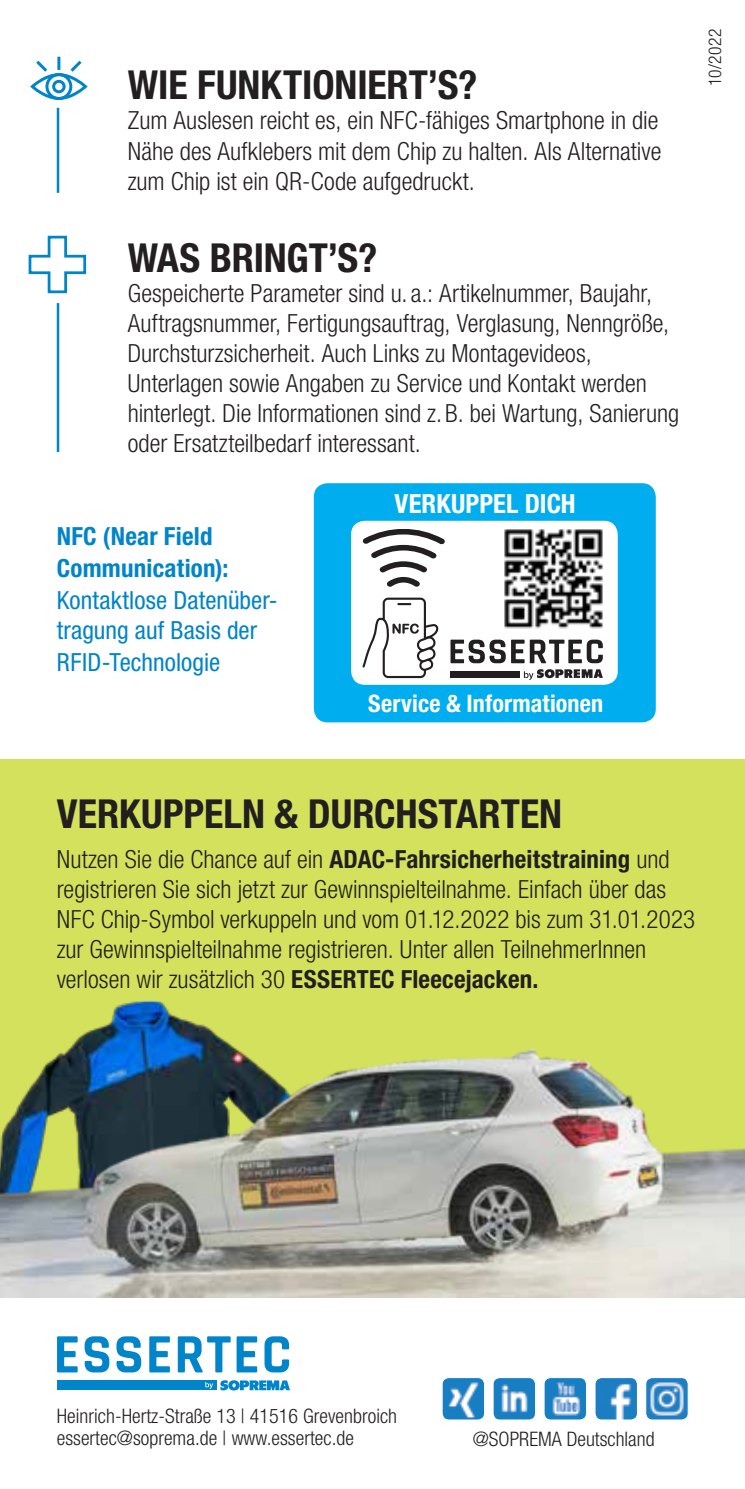
<style>
.page{position:relative;width:745px;height:1489px;background:#fff}
.page>*{position:absolute;margin:0;border:0;box-sizing:border-box;transform-origin:0 0}
.t1{font:700 condensed 40px "Helvetica Neue LT Std";color:#231f20}
.t2{font:700 condensed 26.5px "Helvetica Neue LT Std";letter-spacing:.005em;color:#fff}
.t3{font:300 condensed 25px/30px "Helvetica Neue LT Std";color:#231f20}
.t4{font:condensed 25px/31px "Helvetica Neue LT Std";letter-spacing:.005em;color:#0084ca}
.t5{font:700 condensed 25px/32.2px "Helvetica Neue LT Std";letter-spacing:.01em;color:#0084ca}
.t6{font:700 condensed 24px "Helvetica Neue LT Std";letter-spacing:.01em;color:#fff}
.t7{font:300 condensed 20px/22.5px "Helvetica Neue LT Std";letter-spacing:.005em;color:#231f20}
.t8{font:300 condensed 17.5px "Helvetica Neue LT Std";letter-spacing:.025em;color:#231f20}
.s1{font-weight:700}
</style>
<div class="page">
<div style="left:0;top:758px;width:744px;height:539px;background:#d3e15d"></div>
<img style="left:88px;top:999px;width:125px;height:32px">
<img style="left:0;top:1031px;width:744px;height:266px">
<img style="left:443px;top:1378px;width:41px;height:40px">
<div style="left:441px;top:1376px;width:43px;height:44px;border:1px solid #fff;border-radius:7px"></div>
<img style="left:494px;top:1378px;width:41px;height:40px">
<div style="left:492px;top:1376px;width:43px;height:44px;border:1px solid #fff;border-radius:7px"></div>
<img style="left:545px;top:1378px;width:41px;height:40px">
<div style="left:543px;top:1376px;width:43px;height:44px;border:1px solid #fff;border-radius:7px"></div>
<img style="left:596px;top:1378px;width:41px;height:40px">
<div style="left:594px;top:1376px;width:43px;height:44px;border:1px solid #fff;border-radius:7px"></div>
<img style="left:647px;top:1378px;width:39px;height:40px">
<div style="left:645px;top:1376px;width:43px;height:44px;border:1px solid #fff;border-radius:7px"></div>
<div style="left:57px;top:1380px;width:159px;height:9px;background:#0084ca"></div>
<svg style="left:205px;top:1382px;width:8px;height:6px"></svg>
<svg style="left:220px;top:1380px;width:70px;height:10px"></svg>
<svg style="left:57px;top:1336px;width:21px;height:36px"></svg>
<svg style="left:85px;top:1336px;width:24px;height:36px"></svg>
<svg style="left:116px;top:1336px;width:25px;height:36px"></svg>
<svg style="left:149px;top:1336px;width:21px;height:36px"></svg>
<svg style="left:178px;top:1336px;width:52px;height:36px"></svg>
<svg style="left:236px;top:1336px;width:21px;height:36px"></svg>
<svg style="left:264px;top:1336px;width:25px;height:36px"></svg>
<div style="left:31px;top:73px;width:56px;height:27px;border:3px solid #0084ca;border-radius:50%"></div>
<div style="left:45px;top:73px;width:27px;height:27px;border:3px solid #0084ca;border-radius:50%"></div>
<div style="left:52px;top:80px;width:14px;height:13px;border:3px solid #0084ca;border-radius:50%"></div>
<svg style="left:57px;top:57px;width:3px;height:13px"></svg>
<svg style="left:36px;top:60px;width:14px;height:15px"></svg>
<svg style="left:67px;top:60px;width:15px;height:15px"></svg>
<hr style="left:57px;top:108px;width:2px;height:85px;background:#0084ca">
<svg style="left:28px;top:235px;width:59px;height:59px"></svg>
<hr style="left:57px;top:303px;width:2px;height:149px;background:#0084ca">
<div style="left:313px;top:483px;width:342px;height:239px;background:#00aeef;border-radius:14px"></div>
<div style="left:351px;top:521px;width:266px;height:163px;background:#fff;border-radius:14px"></div>
<svg style="left:450px;top:639px;width:152px;height:24px"></svg>
<div style="left:450px;top:671px;width:69px;height:7px;background:#231f20"></div>
<svg style="left:523px;top:669px;width:79px;height:10px"></svg>
<svg style="left:362px;top:597px;width:76px;height:81px"></svg>
<svg style="left:362px;top:529px;width:82px;height:58px"></svg>
<img style="left:504px;top:529px;width:99px;height:100px">
<h1 class="t1" style="left:128px;top:61px;width:351px">WIE FUNKTIONIERT’S?</h1>
<p class="t3" style="left:128px;top:105px;width:534px;text-align:justify">Zum Auslesen reicht es, ein NFC-fähiges Smartphone in die Nähe des Aufklebers mit dem Chip zu halten. Als Alternative zum Chip ist ein QR-Code aufgedruckt.</p>
<h1 class="t1" style="left:128px;top:233px;width:251px">WAS BRINGT’S?</h1>
<p class="t3" style="left:128px;top:278px;width:552px">Gespeicherte Parameter sind u. a.: Artikelnummer, Baujahr, Auftragsnummer, Fertigungsauftrag, Verglasung, Nenngröße, Durchsturzsicherheit. Auch Links zu Montagevideos, Unterlagen sowie Angaben zu Service und Kontakt werden hinterlegt. Die Informationen sind z.B. bei Wartung, Sanierung oder Ersatzteilbedarf interessant.</p>
<p class="t5" style="left:57px;top:519px;width:173px">NFC (Near Field<br>Communication):</p>
<p class="t4" style="left:57px;top:584px;width:222px">Kontaktlose Datenüber&shy;tragung auf Basis der<br>RFID-Technologie</p>
<p class="t2" style="left:394px;top:487px;width:182px">VERKUPPEL DICH</p>
<p class="t6" style="left:368px;top:689px;width:236px">Service &amp; Informationen</p>
<p class="t8" style="left:704px;top:86px;width:59px;rotate:-90deg">10/2022</p>
<h1 class="t1" style="left:57px;top:789px;width:506px">VERKUPPELN &amp; DURCHSTARTEN</h1>
<p class="t3" style="left:57px;top:844px;width:639px">Nutzen Sie die Chance auf ein <span class="s1">ADAC-Fahrsicherheitstraining</span> und registrieren Sie sich jetzt zur Gewinnspielteilnahme. Einfach über das NFC Chip-Symbol verkuppeln und vom 01.12.2022 bis zum 31.01.2023 zur Gewinnspielteilnahme registrieren. Unter allen TeilnehmerInnen verlosen wir zusätzlich 30 <span class="s1">ESSERTEC Fleecejacken.</span></p>
<p class="t7" style="left:57px;top:1404px;width:342px">Heinrich-Hertz-Straße 13 | 41516 Grevenbroich essertec@soprema.de | www.essertec.de</p>
<p class="t7" style="left:472px;top:1427px;width:183px">@SOPREMA Deutschland</p>
</div>
